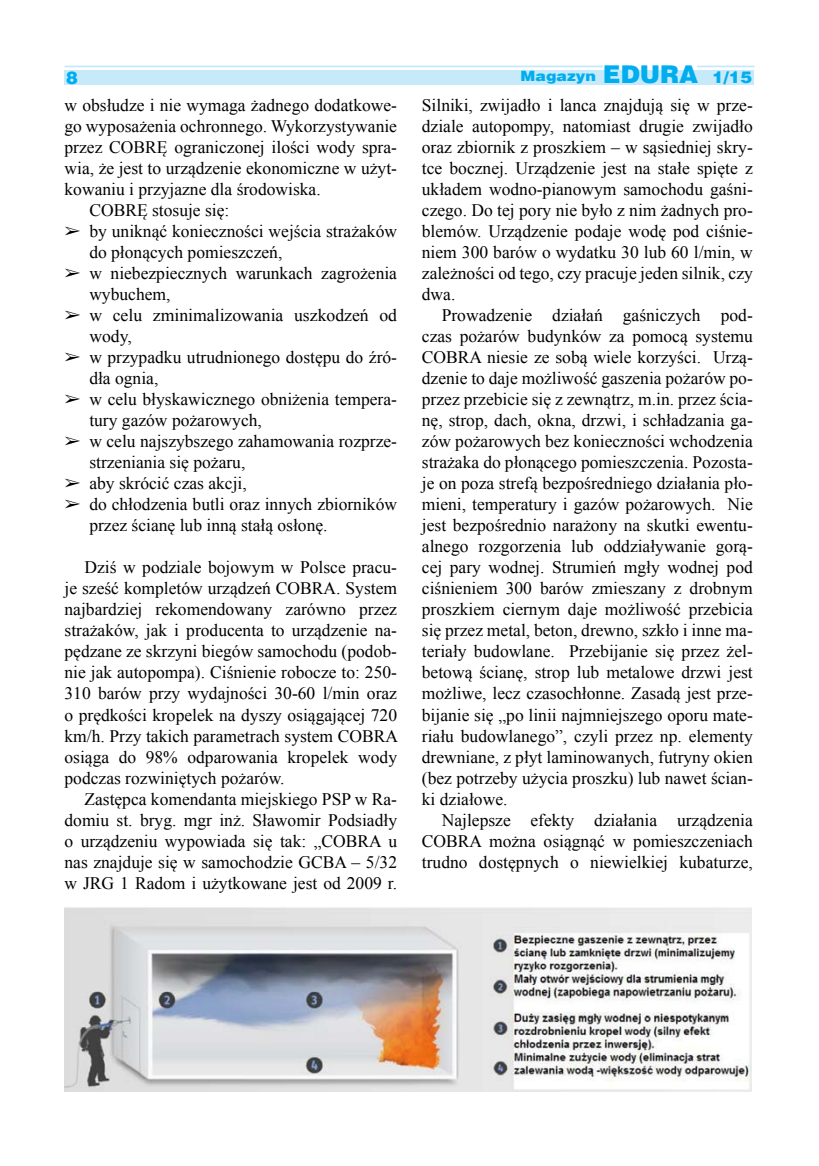
<style>
.page{position:relative;width:819px;height:1166px;background:#fff}
.page>*{position:absolute;margin:0;border:0;box-sizing:border-box;transform-origin:0 0}
.t1{font:17.5px/21px "Times New Roman";color:#000;text-align:justify}
.t2{font:900 17.5px "Switzerland";color:#00aeef}
.t3{font:900 14.17px "Switzerland";color:#00aeef;scale:1.11 1}
.s1{font-size:24.5px}
.s2{font-size:16.28px}
.s3{font-family:"Dixieland Normal"}
</style>
<div class="page">
<div style="left:64px;top:70px;width:690px;height:15px;background:#c7eafb"></div>
<hr style="left:64px;top:66px;width:690px;height:1px;background:#c7eafb">
<div style="left:603px;top:56px;width:94px;height:12px;background:#fff"></div>
<img style="left:64px;top:907px;width:687px;height:184px">
<p class="t2" style="left:66px;top:68px;width:13px">8</p>
<p class="t3" style="left:520px;top:68px;width:210px">Magazyn <span class="s1">EDURA</span> <span class="s2">1/15</span></p>
<p class="t1" style="left:64px;top:94px;width:334px">w obsłudze i nie wymaga żadnego dodatkowe-</p>
<p class="t1" style="left:64px;top:115px;width:334px">go wyposażenia ochronnego. Wykorzystywanie</p>
<p class="t1" style="left:64px;top:136px;width:334px">przez COBRĘ ograniczonej ilości wody spra-</p>
<p class="t1" style="left:64px;top:157px;width:334px">wia, że jest to urządzenie ekonomiczne w użyt-</p>
<p class="t1" style="left:64px;top:178px;width:258px">kowaniu i przyjazne dla środowiska.</p>
<p class="t1" style="left:89px;top:199px;width:142px">COBRĘ stosuje się:</p>
<p class="t1" style="left:64px;top:220px;width:334px"><span class="s3">£</span> by uniknąć konieczności wejścia strażaków</p>
<p class="t1" style="left:89px;top:241px;width:194px">do płonących pomieszczeń,</p>
<p class="t1" style="left:64px;top:262px;width:334px"><span class="s3">£</span> w niebezpiecznych warunkach zagrożenia</p>
<p class="t1" style="left:89px;top:283px;width:83px">wybuchem,</p>
<p class="t1" style="left:64px;top:304px;width:334px"><span class="s3">£</span> w celu zminimalizowania uszkodzeń od</p>
<p class="t1" style="left:89px;top:325px;width:44px">wody,</p>
<p class="t1" style="left:64px;top:346px;width:334px"><span class="s3">£</span> w przypadku utrudnionego dostępu do źró-</p>
<p class="t1" style="left:89px;top:367px;width:71px">dła ognia,</p>
<p class="t1" style="left:64px;top:388px;width:334px"><span class="s3">£</span> w celu błyskawicznego obniżenia tempera-</p>
<p class="t1" style="left:89px;top:409px;width:174px">tury gazów pożarowych,</p>
<p class="t1" style="left:64px;top:430px;width:334px"><span class="s3">£</span> w celu najszybszego zahamowania rozprze-</p>
<p class="t1" style="left:89px;top:451px;width:157px">strzeniania się pożaru,</p>
<p class="t1" style="left:64px;top:472px;width:184px"><span class="s3">£</span> aby skrócić czas akcji,</p>
<p class="t1" style="left:64px;top:493px;width:334px"><span class="s3">£</span> do chłodzenia butli oraz innych zbiorników</p>
<p class="t1" style="left:89px;top:514px;width:240px">przez ścianę lub inną stałą osłonę.</p>
<p class="t1" style="left:64px;top:556px;width:335px;text-indent:20px">Dziś w podziale bojowym w Polsce pracu&shy;je sześć kompletów urządzeń COBRA. System najbardziej rekomendowany zarówno przez strażaków, jak i producenta to urządzenie na&shy;pędzane ze skrzyni biegów samochodu (podob&shy;nie jak autopompa). Ciśnienie robocze to: 250- 310 barów przy wydajności 30-60 l/min oraz o prędkości kropelek na dyszy osiągającej 720 km/h. Przy takich parametrach system COBRA osiąga do 98% odparowania kropelek wody podczas rozwiniętych pożarów.</p>
<p class="t1" style="left:64px;top:787px;width:334px;text-indent:20px">Zastępca komendanta miejskiego PSP w Ra&shy;domiu st. bryg. mgr inż. Sławomir Podsiadły o urządzeniu wypowiada się tak: „COBRA u nas znajduje się w samochodzie GCBA – 5/32 w JRG 1 Radom i użytkowane jest od 2009 r.</p>
<p class="t1" style="left:422px;top:94px;width:332px">Silniki, zwijadło i lanca znajdują się w prze&shy;dziale autopompy, natomiast drugie zwijadło oraz zbiornik z proszkiem – w sąsiedniej skry&shy;tce bocznej. Urządzenie jest na stałe spięte z układem wodno-pianowym samochodu gaśni&shy;czego. Do tej pory nie było z nim żadnych pro&shy;blemów. Urządzenie podaje wodę pod ciśnie&shy;niem 300 barów o wydatku 30 lub 60 l/min, w zależności od tego, czy pracuje jeden silnik, czy dwa.</p>
<p class="t1" style="left:422px;top:304px;width:332px;text-indent:20px">Prowadzenie działań gaśniczych pod&shy;czas pożarów budynków za pomocą systemu COBRA niesie ze sobą wiele korzyści. Urzą&shy;dzenie to daje możliwość gaszenia pożarów po&shy;przez przebicie się z zewnątrz, m.in. przez ścia&shy;nę, strop, dach, okna, drzwi, i schładzania ga&shy;zów pożarowych bez konieczności wchodzenia strażaka do płonącego pomieszczenia. Pozosta&shy;je on poza strefą bezpośredniego działania pło&shy;mieni, temperatury i gazów pożarowych. Nie jest bezpośrednio narażony na skutki ewentu&shy;alnego rozgorzenia lub oddziaływanie gorą&shy;cej pary wodnej. Strumień mgły wodnej pod ciśnieniem 300 barów zmieszany z drobnym proszkiem ciernym daje możliwość przebicia się przez metal, beton, drewno, szkło i inne ma&shy;teriały budowlane. Przebijanie się przez żel&shy;betową ścianę, strop lub metalowe drzwi jest możliwe, lecz czasochłonne. Zasadą jest prze&shy;bijanie się „po linii najmniejszego oporu mate&shy;riału budowlanego”, czyli przez np. elementy drewniane, z płyt laminowanych, futryny okien (bez potrzeby użycia proszku) lub nawet ścian&shy;ki działowe.</p>
<p class="t1" style="left:422px;top:808px;width:332px;text-indent:20px">Najlepsze efekty działania urządzenia COBRA można osiągnąć w pomieszczeniach trudno dostępnych o niewielkiej kubaturze,</p>
</div>
